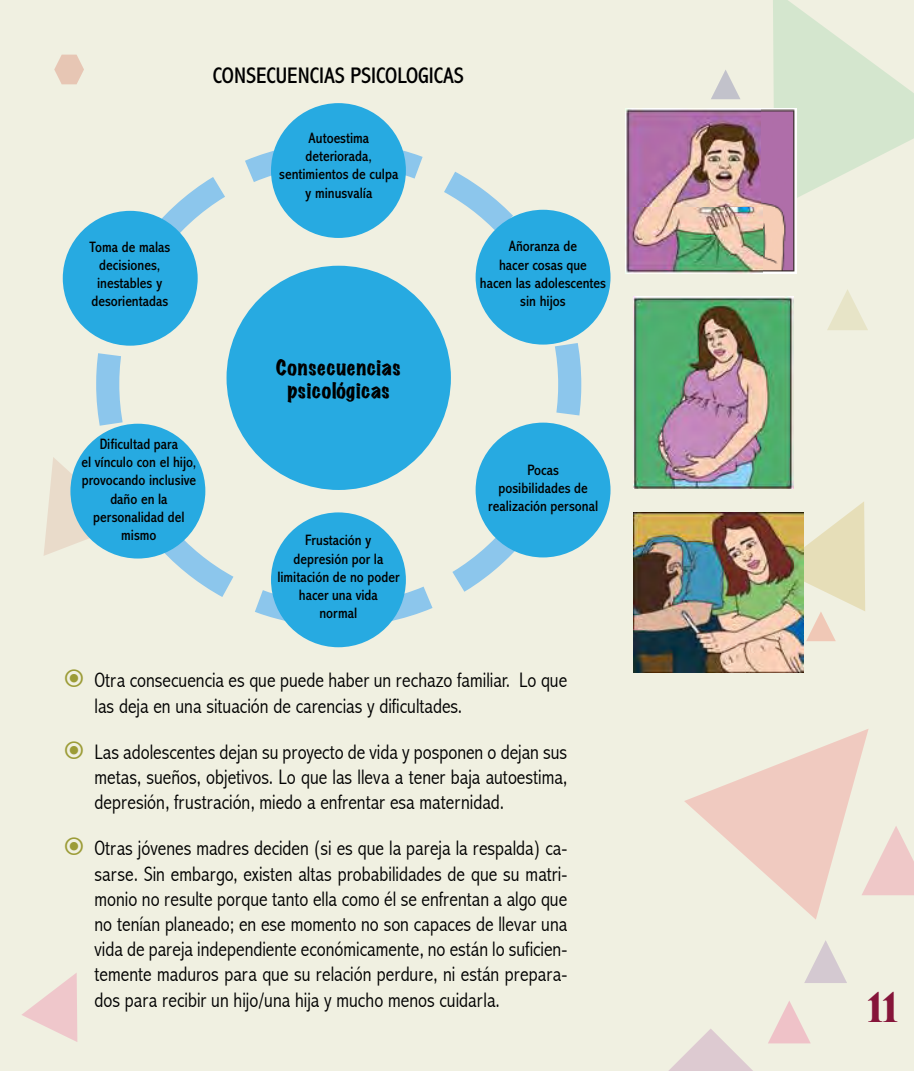
<style>
.page{position:relative;width:914px;height:1071px;background:#f0f0e1}
.page>*{position:absolute;margin:0;border:0;box-sizing:border-box;transform-origin:0 0}
.t1{font:700 42px "Perpetua Titling";color:#86153a}
.t2{font:condensed 22.75px "Abadi";color:#000}
.t3{font:300 condensed 21px/25.2px "Abadi";color:#000;text-align:justify}
.t4{font:expanded 19.6px/23.4px "Marker Felt";letter-spacing:.04em;color:#000;text-align:center}
.t5{font:condensed 15.22px/18.2px "Abadi";color:#000;text-align:center}
</style>
<div class="page">
<svg style="left:827px;top:289px;width:41px;height:41px"></svg>
<svg style="left:668px;top:1029px;width:85px;height:42px"></svg>
<svg style="left:684px;top:729px;width:230px;height:191px"></svg>
<svg style="left:22px;top:973px;width:55px;height:69px"></svg>
<svg style="left:54px;top:55px;width:30px;height:29px"></svg>
<svg style="left:768px;top:1001px;width:42px;height:42px"></svg>
<svg style="left:804px;top:940px;width:43px;height:43px"></svg>
<svg style="left:772px;top:0;width:142px;height:209px"></svg>
<svg style="left:711px;top:70px;width:29px;height:29px"></svg>
<svg style="left:776px;top:502px;width:89px;height:139px"></svg>
<svg style="left:555px;top:343px;width:26px;height:72px"></svg>
<svg style="left:452px;top:530px;width:68px;height:62px"></svg>
<svg style="left:388px;top:587px;width:44px;height:39px"></svg>
<svg style="left:255px;top:590px;width:34px;height:36px"></svg>
<svg style="left:44px;top:453px;width:189px;height:144px"></svg>
<svg style="left:96px;top:353px;width:27px;height:73px"></svg>
<svg style="left:157px;top:177px;width:68px;height:61px"></svg>
<svg style="left:245px;top:143px;width:32px;height:39px"></svg>
<svg style="left:400px;top:143px;width:22px;height:36px"></svg>
<svg style="left:444px;top:172px;width:69px;height:58px"></svg>
<div style="left:226px;top:266px;width:225px;height:224px;background:#27aae1;border-radius:50%"></div>
<div style="left:271px;top:103px;width:135px;height:135px;background:#27aae1;border-radius:50%"></div>
<div style="left:63px;top:211px;width:135px;height:135px;background:#27aae1;border-radius:50%"></div>
<div style="left:70px;top:424px;width:135px;height:135px;background:#27aae1;border-radius:50%"></div>
<div style="left:271px;top:512px;width:135px;height:135px;background:#27aae1;border-radius:50%"></div>
<div style="left:475px;top:210px;width:135px;height:135px;background:#27aae1;border-radius:50%"></div>
<div style="left:475px;top:423px;width:135px;height:134px;background:#27aae1;border-radius:50%"></div>
<img style="left:633px;top:513px;width:170px;height:160px">
<img style="left:625px;top:109px;width:171px;height:164px">
<img style="left:633px;top:297px;width:160px;height:191px">
<p class="t2" style="left:213px;top:62px;width:253px">CONSECUENCIAS PSICOLOGICAS</p>
<p class="t5" style="left:89px;top:238px;width:82px">Toma de malas decisiones, inestables y desorientadas</p>
<p class="t5" style="left:81px;top:435px;width:116px">Dificultad para<br>el vínculo con el hijo, provocando inclusive daño en la personalidad del mismo</p>
<p class="t5" style="left:279px;top:129px;width:121px">Autoestima deteriorada, sentimientos de culpa y minusvalía</p>
<p class="t4" style="left:276px;top:356px;width:126px">Consecuencias psicológicas</p>
<p class="t5" style="left:277px;top:531px;width:123px">Frustación y depresión por la limitación de no poder hacer una vida<br>normal</p>
<p class="t5" style="left:480px;top:237px;width:128px">Añoranza de<br>hacer cosas que<br>hacen las adolescentes sin hijos</p>
<p class="t5" style="left:488px;top:461px;width:111px">Pocas<br>posibilidades de realización personal</p>
<p class="t3" style="left:94px;top:668px;width:474px">Otra consecuencia es que puede haber un rechazo familiar. Lo que las deja en una situación de carencias y dificultades.</p>
<p class="t3" style="left:94px;top:739px;width:474px">Las adolescentes dejan su proyecto de vida y posponen o dejan sus metas, sueños, objetivos. Lo que las lleva a tener baja autoestima, depresión, frustración, miedo a enfrentar esa maternidad.</p>
<p class="t3" style="left:94px;top:836px;width:474px">Otras jóvenes madres deciden (si es que la pareja la respalda) ca&shy;sarse. Sin embargo, existen altas probabilidades de que su matri&shy;monio no resulte porque tanto ella como él se enfrentan a algo que no tenían planeado; en ese momento no son capaces de llevar una vida de pareja independiente económicamente, no están lo suficien&shy;temente maduros para que su relación perdure, ni están prepara&shy;dos para recibir un hijo/una hija y mucho menos cuidarla.</p>
<h1 class="t1" style="left:867px;top:981px;width:31px">11</h1>
</div>
